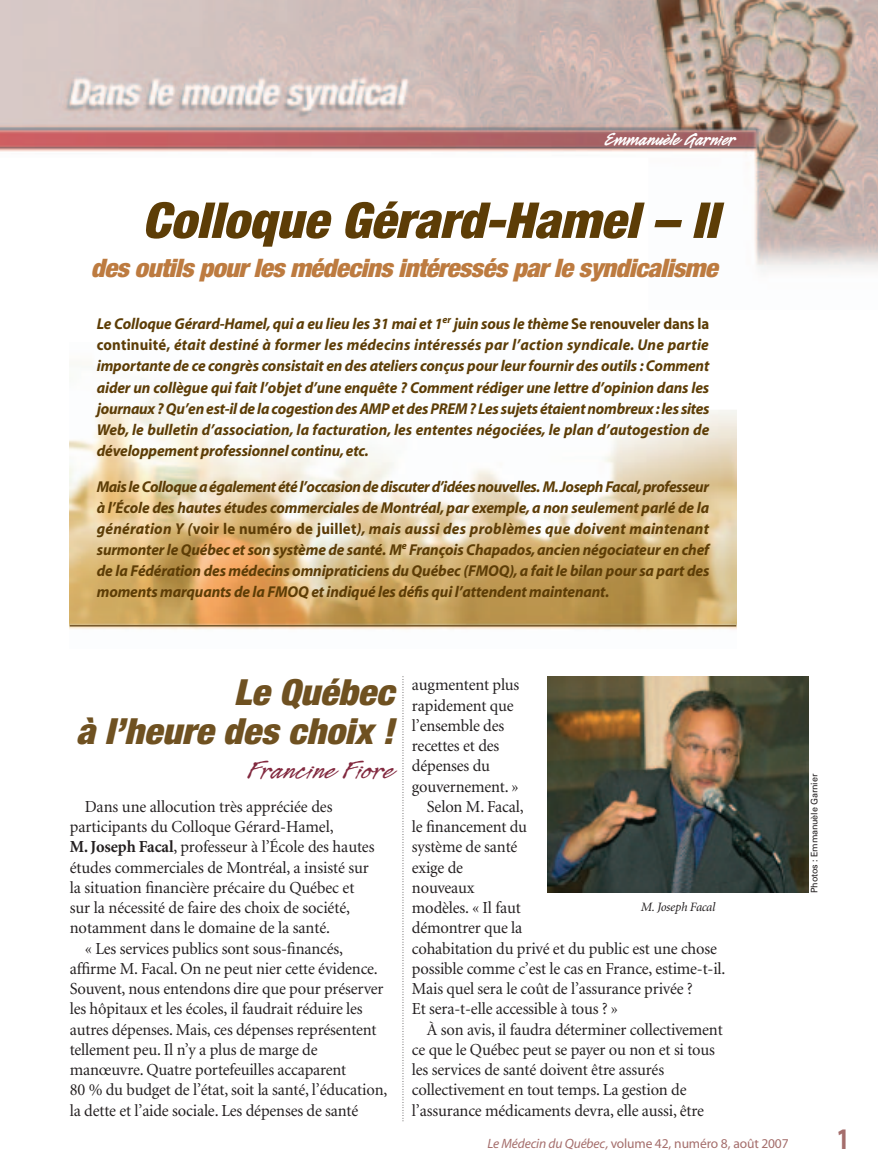
<style>
.page{position:relative;width:878px;height:1175px;background:#fff}
.page>*{position:absolute;margin:0;border:0;box-sizing:border-box;transform-origin:0 0}
.t1{font:italic 900 condensed 49.5px "Helvetica Neue";color:#5d3d06;scale:1.05 1}
.t2{font:italic 900 condensed 36px/39px "Helvetica Neue";color:#6f5121;text-align:right;scale:1.05 1}
.t3{font:700 30px "Myriad";color:#a56e6c;scale:.8 1}
.t4{font:27px "Legault Std";color:#82293f;scale:1.2 1}
.t5{font:italic 900 condensed 25.5px "Helvetica Neue";letter-spacing:-.025em;color:#bd7b40;scale:1.05 1}
.t6{font:700 21px "Legault Std";color:#fff}
.t7{font:16.8px "Minion";letter-spacing:-.01em;color:#231f20}
.t8{font:italic 700 15.75px/21px "Myriad";letter-spacing:-.01em;color:#5d3d06;text-align:justify}
.t9{font:13.5px "Myriad";letter-spacing:-.01em;color:#a56e6c}
.t10{font:italic 12.75px "Minion";letter-spacing:-.015em;color:#231f20}
.t11{font:9px "Univers";letter-spacing:-.015em;color:#231f20}
.s1{font-style:normal}
.s2{font-weight:700}
.s3{font-style:italic}
</style>
<div class="page">
<img style="left:70px;top:410px;width:666px;height:220px">
<img style="left:0;top:0;width:878px;height:270px">
<svg style="left:402px;top:676px;width:1px;height:443px"></svg>
<img style="left:547px;top:676px;width:261px;height:216px">
<hr style="left:70px;top:625px;width:666px;height:1px;background:#76582b">
<p class="t6" style="left:605px;top:125px;width:132px">Emmanuèle Garnier</p>
<h1 class="t1" style="left:142px;top:202px;width:550px">Colloque Gérard-Hamel – II</h1>
<h3 class="t5" style="left:91px;top:259px;width:598px">des outils pour les médecins intéressés par le syndicalisme</h3>
<p class="t8" style="left:97px;top:315px;width:614px">Le Colloque Gérard-Hamel, qui a eu lieu les 31 mai et 1<sup>er</sup> juin sous le thème <span class="s1">Se renouveler dans la continuité,</span> était destiné à former les médecins intéressés par l’action syndicale. Une partie importante de ce congrès consistait en des ateliers conçus pour leur fournir des outils : Comment aider un collègue qui fait l’objet d’une enquête ? Comment rédiger une lettre d’opinion dans les journaux ? Qu’en est-il de la cogestion des AMP et des PREM ? Les sujets étaient nombreux : les sites Web, le bulletin d’association, la facturation, les ententes négociées, le plan d’autogestion de développement professionnel continu, etc.</p>
<p class="t8" style="left:97px;top:478px;width:614px">Mais le Colloque a également été l’occasion de discuter d’idées nouvelles. M.Joseph Facal,professeur à l’École des hautes études commerciales de Montréal, par exemple, a non seulement parlé de la génération Y (<span class="s1">voir le numéro de juillet</span>), mais aussi des problèmes que doivent maintenant surmonter le Québec et son système de santé. M<sup>e</sup> François Chapados, ancien négociateur en chef de la Fédération des médecins omnipraticiens du Québec (FMOQ), a fait le bilan pour sa part des moments marquants de la FMOQ et indiqué les défis qui l’attendent maintenant.</p>
<h2 class="t2" style="left:76px;top:675px;width:304px">Le Québec<br>à l’heure des choix !</h2>
<h3 class="t4" style="left:248px;top:753px;width:123px">Francine Fiore</h3>
<p class="t7" style="left:85px;top:800px;width:249px">Dans une allocution très appréciée des</p>
<p class="t7" style="left:70px;top:820px;width:265px">participants du Colloque Gérard-Hamel,</p>
<p class="t7" style="left:70px;top:840px;width:306px"><span class="s2">M. Joseph Facal</span>, professeur à l’École des hautes</p>
<p class="t7" style="left:70px;top:860px;width:300px">études commerciales de Montréal, a insisté sur</p>
<p class="t7" style="left:70px;top:881px;width:286px">la situation financière précaire du Québec et</p>
<p class="t7" style="left:70px;top:901px;width:282px">sur la nécessité de faire des choix de société,</p>
<p class="t7" style="left:70px;top:921px;width:262px">notamment dans le domaine de la santé.</p>
<p class="t7" style="left:85px;top:941px;width:260px">« Les services publics sont sous-financés,</p>
<p class="t7" style="left:70px;top:962px;width:309px">affirme M. Facal. On ne peut nier cette évidence.</p>
<p class="t7" style="left:70px;top:982px;width:315px">Souvent, nous entendons dire que pour préserver</p>
<p class="t7" style="left:70px;top:1002px;width:294px">les hôpitaux et les écoles, il faudrait réduire les</p>
<p class="t7" style="left:70px;top:1022px;width:308px">autres dépenses. Mais, ces dépenses représentent</p>
<p class="t7" style="left:70px;top:1043px;width:249px">tellement peu. Il n’y a plus de marge de</p>
<p class="t7" style="left:70px;top:1063px;width:278px">manœuvre. Quatre portefeuilles accaparent</p>
<p class="t7" style="left:70px;top:1083px;width:319px">80 % du budget de l’état, soit la santé, l’éducation,</p>
<p class="t7" style="left:70px;top:1103px;width:290px">la dette et l’aide sociale. Les dépenses de santé</p>
<p class="t7" style="left:412px;top:678px;width:109px">augmentent plus</p>
<p class="t7" style="left:412px;top:698px;width:103px">rapidement que</p>
<p class="t7" style="left:412px;top:719px;width:94px">l’ensemble des</p>
<p class="t7" style="left:412px;top:739px;width:89px">recettes et des</p>
<p class="t7" style="left:412px;top:759px;width:79px">dépenses du</p>
<p class="t7" style="left:412px;top:779px;width:108px">gouvernement. »</p>
<p class="t7" style="left:427px;top:800px;width:98px">Selon M. Facal,</p>
<p class="t7" style="left:412px;top:820px;width:117px">le financement du</p>
<p class="t7" style="left:412px;top:840px;width:107px">système de santé</p>
<p class="t7" style="left:412px;top:860px;width:53px">exige de</p>
<p class="t7" style="left:412px;top:881px;width:64px">nouveaux</p>
<p class="t7" style="left:412px;top:901px;width:110px">modèles. « Il faut</p>
<p class="t7" style="left:412px;top:921px;width:112px">démontrer que la</p>
<p class="t7" style="left:412px;top:941px;width:306px">cohabitation du privé et du public est une chose</p>
<p class="t7" style="left:412px;top:962px;width:315px">possible comme c’est le cas en France, estime-t-il.</p>
<p class="t7" style="left:412px;top:982px;width:282px">Mais quel sera le coût de l’assurance privée ?</p>
<p class="t7" style="left:412px;top:1002px;width:208px">Et sera-t-elle accessible à tous ? »</p>
<p class="t7" style="left:427px;top:1022px;width:297px">À son avis, il faudra déterminer collectivement</p>
<p class="t7" style="left:412px;top:1043px;width:304px">ce que le Québec peut se payer ou non et si tous</p>
<p class="t7" style="left:412px;top:1063px;width:254px">les services de santé doivent être assurés</p>
<p class="t7" style="left:412px;top:1083px;width:276px">collectivement en tout temps. La gestion de</p>
<p class="t7" style="left:412px;top:1103px;width:294px">l’assurance médicaments devra, elle aussi, être</p>
<p class="t10" style="left:640px;top:901px;width:76px">M. Joseph Facal</p>
<p class="t11" style="left:810px;top:892px;width:120px;rotate:-90deg">Photos : Emmanuèle Garnier</p>
<p class="t9" style="left:487px;top:1138px;width:303px"><span class="s3">Le Médecin du Québec,</span> volume 42, numéro 8, août 2007</p>
<h3 class="t3" style="left:836px;top:1127px;width:18px">1</h3>
</div>
